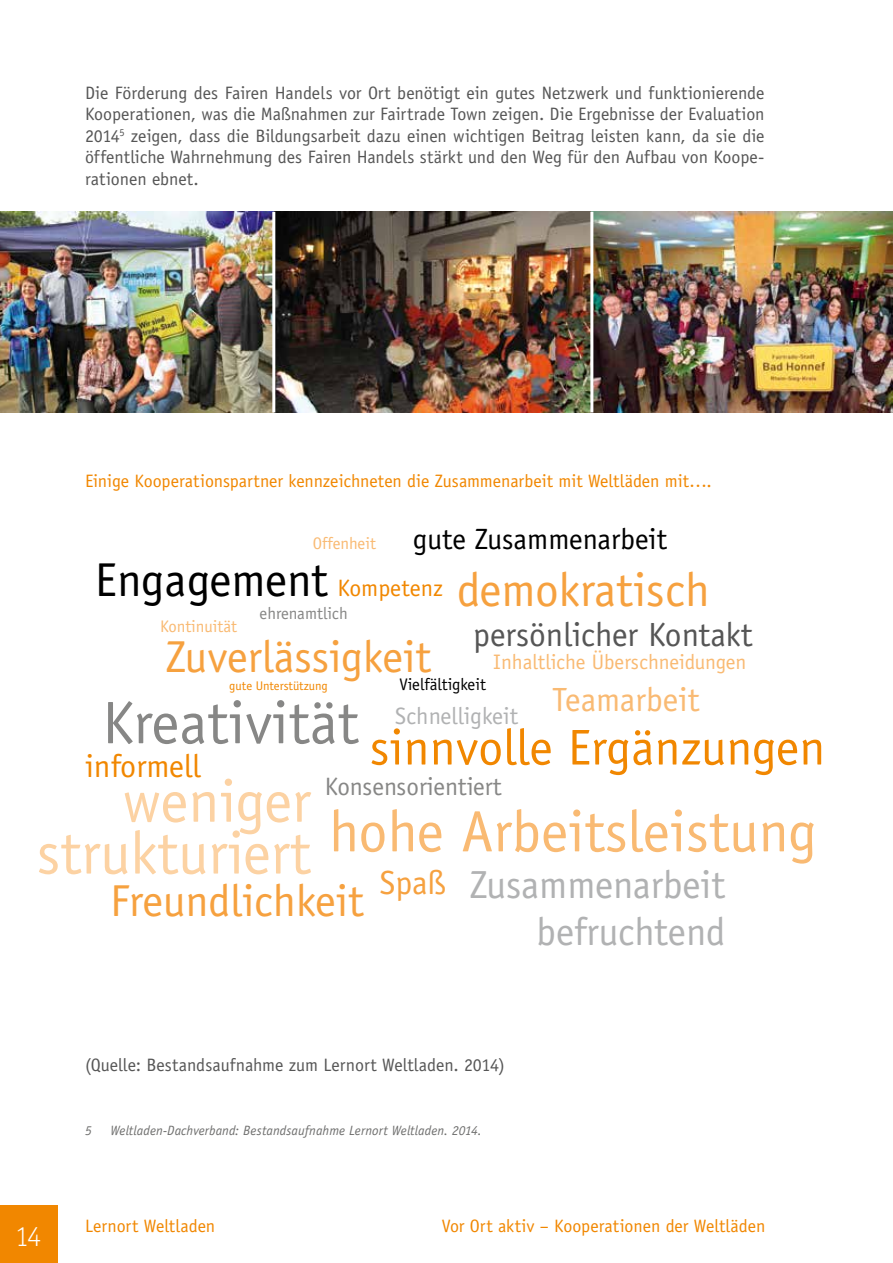
<style>
.page{position:relative;width:893px;height:1263px;background:#fff}
.page>*{position:absolute;margin:0;border:0;box-sizing:border-box;transform-origin:0 0}
.t1{font:60.15px/51.9px "Officina Sans";color:#fcd2a3;text-align:right}
.t2{font:60.15px "Officina Sans";color:#878786}
.t3{font:58.35px "Officina Sans";color:#f9ba73}
.t4{font:50.4px "Officina Sans";color:#f18700}
.t5{font:47.55px "Officina Sans";color:#f6a13f}
.t6{font:47.55px "Officina Sans";color:#000}
.t7{font:44.85px "Officina Sans";color:#f6a13f}
.t8{font:39.15px/47px "Officina Sans";color:#b1b2b3;text-align:right}
.t9{font:33.6px "Officina Sans";color:#565656}
.t10{font:33.6px "Officina Sans";color:#f9ba73}
.t11{font:33.6px "Officina Sans";color:#f6a13f}
.t12{font:32.25px "Officina Sans";color:#f18700}
.t13{font:29.4px "Officina Sans";color:#000}
.t14{font:300 28.95px "Officina Display ITC";color:#fff}
.t15{font:25.2px "Officina Sans";color:#878786}
.t16{font:23.85px "Officina Sans";color:#b1b2b3}
.t17{font:23.85px "Officina Sans";color:#f18700}
.t18{font:21px "Officina Sans";color:#f9ba73}
.t19{font:18px/21.6px "Officina Sans";letter-spacing:-.005em;color:#565656;text-align:justify}
.t20{font:18px "Officina Sans";letter-spacing:-.005em;color:#f18700}
.t21{font:16.8px "Officina Sans";color:#f9ba73}
.t22{font:16.8px "Officina Sans";color:#000}
.t23{font:16.8px "Officina Sans";color:#878786}
.t24{font:italic 13.5px "Officina Sans";letter-spacing:.005em;color:#6f6f6e}
.t25{font:12.6px "Officina Sans";color:#f18700}
</style>
<div class="page">
<img style="left:0;top:212px;width:893px;height:200px">
<div style="left:0;top:1205px;width:57px;height:58px;background:#f18700"></div>
<hr style="left:590px;top:212px;width:3px;height:200px;background:#fff">
<hr style="left:272px;top:212px;width:3px;height:200px;background:#fff">
<p class="t19" style="left:85px;top:82px;width:681px">Die Förderung des Fairen Handels vor Ort benötigt ein gutes Netzwerk und funktionierende Kooperationen, was die Maßnahmen zur Fairtrade Town zeigen. Die Ergebnisse der Evaluation 2014<sup>5</sup> zeigen, dass die Bildungsarbeit dazu einen wichtigen Beitrag leisten kann, da sie die öffentliche Wahrnehmung des Fairen Handels stärkt und den Weg für den Aufbau von Koope&shy;rationen ebnet.</p>
<p class="t20" style="left:85px;top:471px;width:628px">Einige Kooperationspartner kennzeichneten die Zusammenarbeit mit Weltläden mit….</p>
<h3 class="t13" style="left:413px;top:522px;width:256px">gute Zusammenarbeit</h3>
<h3 class="t17" style="left:337px;top:573px;width:107px">Kompetenz</h3>
<p class="t21" style="left:313px;top:534px;width:65px">Offenheit</p>
<h3 class="t6" style="left:95px;top:552px;width:234px">Engagement</h3>
<h3 class="t5" style="left:457px;top:562px;width:255px">demokratisch</h3>
<p class="t23" style="left:260px;top:603px;width:90px">ehrenamtlich</p>
<p class="t21" style="left:160px;top:616px;width:78px">Kontinuität</p>
<h3 class="t9" style="left:473px;top:615px;width:281px">persönlicher Kontakt</h3>
<h3 class="t7" style="left:166px;top:630px;width:267px">Zuverlässigkeit</h3>
<p class="t18" style="left:493px;top:650px;width:255px">Inhaltliche Überschneidungen</p>
<h3 class="t10" style="left:552px;top:680px;width:149px">Teamarbeit</h3>
<p class="t25" style="left:229px;top:679px;width:100px">gute Unterstützung</p>
<p class="t22" style="left:399px;top:675px;width:88px">Vielfältigkeit</p>
<h1 class="t2" style="left:102px;top:688px;width:258px">Kreativität</h1>
<h3 class="t12" style="left:85px;top:747px;width:117px">informell</h3>
<h1 class="t1" style="left:37px;top:775px;width:276px">weniger strukturiert</h1>
<h3 class="t16" style="left:395px;top:702px;width:124px">Schnelligkeit</h3>
<h3 class="t4" style="left:370px;top:718px;width:457px">sinnvolle Ergänzungen</h3>
<h3 class="t15" style="left:325px;top:772px;width:178px">Konsensorientiert</h3>
<h2 class="t3" style="left:329px;top:797px;width:489px">hohe Arbeitsleistung</h2>
<h3 class="t11" style="left:380px;top:863px;width:68px">Spaß</h3>
<h3 class="t8" style="left:470px;top:861px;width:257px">Zusammenarbeit befruchtend</h3>
<h3 class="t7" style="left:110px;top:875px;width:255px">Freundlichkeit</h3>
<p class="t19" style="left:85px;top:1054px;width:421px">(Quelle: Bestandsaufnahme zum Lernort Weltladen. 2014)</p>
<h3 class="t14" style="left:16px;top:1219px;width:26px">14</h3>
<p class="t24" style="left:85px;top:1123px;width:8px">5</p>
<p class="t24" style="left:111px;top:1123px;width:373px">Weltladen-Dachverband: Bestandsaufnahme Lernort Weltladen. 2014.</p>
<p class="t20" style="left:85px;top:1215px;width:132px">Lernort Weltladen</p>
<p class="t20" style="left:442px;top:1215px;width:325px">Vor Ort aktiv – Kooperationen der Weltläden</p>
</div>
